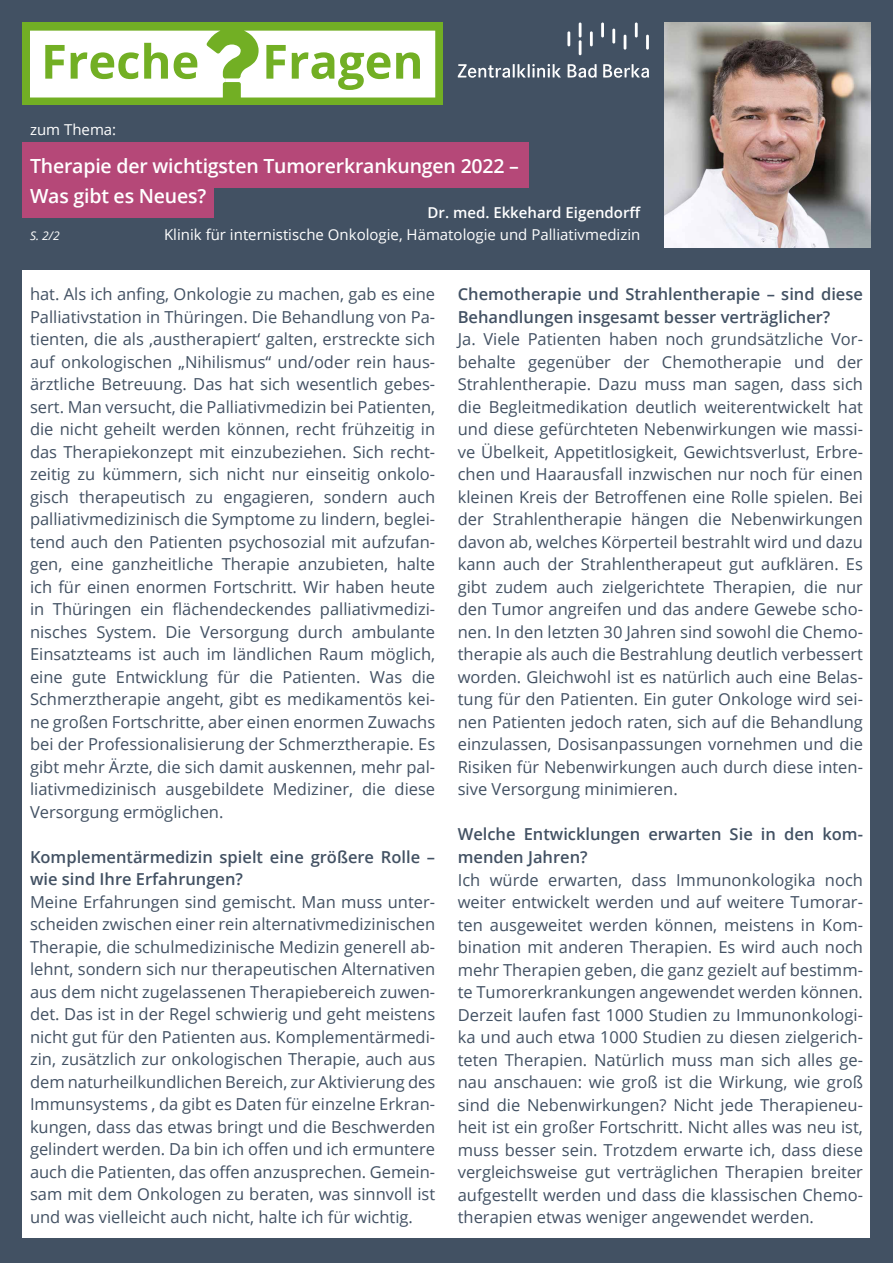
<style>
.page{position:relative;width:893px;height:1263px;background:#425163}
.page>*{position:absolute;margin:0;border:0;box-sizing:border-box;transform-origin:0 0}
.t1{font:600 19.5px "Open Sans";letter-spacing:-.01em;color:#fff}
.t2{font:16.5px/22.5px "Open Sans";color:#425163;text-align:justify}
.t3{font:600 16.5px/22.5px "Open Sans";color:#425163}
.t4{font:15px "Open Sans";color:#fff}
.t5{font:600 15px "Open Sans";color:#fff}
.t6{font:italic 12px "Open Sans";color:#fff}
</style>
<div class="page">
<hr style="left:567px;top:31px;width:3px;height:15px;background:#fff">
<svg style="left:579px;top:22px;width:2px;height:33px"></svg>
<hr style="left:590px;top:31px;width:3px;height:15px;background:#fff">
<hr style="left:601px;top:22px;width:3px;height:15px;background:#fff">
<hr style="left:612px;top:29px;width:3px;height:15px;background:#fff">
<svg style="left:624px;top:35px;width:2px;height:15px"></svg>
<hr style="left:635px;top:22px;width:3px;height:15px;background:#fff">
<hr style="left:646px;top:35px;width:3px;height:15px;background:#fff">
<svg style="left:458px;top:64px;width:103px;height:14px"></svg>
<svg style="left:568px;top:64px;width:81px;height:14px"></svg>
<div style="left:23px;top:22px;width:420px;height:83px;background:#72af24"></div>
<svg style="left:30px;top:31px;width:405px;height:67px"></svg>
<div style="left:23px;top:142px;width:505px;height:46px;background:#b54878"></div>
<div style="left:23px;top:180px;width:191px;height:38px;background:#b54878"></div>
<img style="left:664px;top:23px;width:206px;height:225px">
<div style="left:22px;top:270px;width:848px;height:968px;background:#fff"></div>
<p class="t4" style="left:30px;top:119px;width:88px">zum Thema:</p>
<p class="t1" style="left:30px;top:152px;width:491px">Therapie der wichtigsten Tumorerkrankungen 2022 –</p>
<p class="t1" style="left:30px;top:182px;width:178px">Was gibt es Neues?</p>
<p class="t5" style="left:427px;top:202px;width:214px">Dr. med. Ekkehard Eigendorff</p>
<p class="t4" style="left:164px;top:224px;width:478px">Klinik für internistische Onkologie, Hämatologie und Palliativmedizin</p>
<p class="t6" style="left:30px;top:227px;width:31px">S. 2/2</p>
<p class="t2" style="left:30px;top:282px;width:407px">hat. Als ich anfing, Onkologie zu machen, gab es eine Palliativstation in Thüringen. Die Behandlung von Pa&shy;tienten, die als ‚austherapiert‘ galten, erstreckte sich auf onkologischen „Nihilismus“ und/oder rein haus&shy;ärztliche Betreuung. Das hat sich wesentlich gebes&shy;sert. Man versucht, die Palliativmedizin bei Patienten, die nicht geheilt werden können, recht frühzeitig in das Therapiekonzept mit einzubeziehen. Sich recht&shy;zeitig zu kümmern, sich nicht nur einseitig onkolo&shy;gisch therapeutisch zu engagieren, sondern auch palliativmedizinisch die Symptome zu lindern, beglei&shy;tend auch den Patienten psychosozial mit aufzufan&shy;gen, eine ganzheitliche Therapie anzubieten, halte ich für einen enormen Fortschritt. Wir haben heute in Thüringen ein flächendeckendes palliativmedizi&shy;nisches System. Die Versorgung durch ambulante Einsatzteams ist auch im ländlichen Raum möglich, eine gute Entwicklung für die Patienten. Was die Schmerztherapie angeht, gibt es medikamentös kei&shy;ne großen Fortschritte, aber einen enormen Zuwachs bei der Professionalisierung der Schmerztherapie. Es gibt mehr Ärzte, die sich damit auskennen, mehr pal&shy;liativmedizinisch ausgebildete Mediziner, die diese Versorgung ermöglichen.</p>
<p class="t3" style="left:30px;top:845px;width:407px">Komplementärmedizin spielt eine größere Rolle – wie sind Ihre Erfahrungen?</p>
<p class="t2" style="left:30px;top:890px;width:407px">Meine Erfahrungen sind gemischt. Man muss unter&shy;scheiden zwischen einer rein alternativmedizinischen Therapie, die schulmedizinische Medizin generell ab&shy;lehnt, sondern sich nur therapeutischen Alternativen aus dem nicht zugelassenen Therapiebereich zuwen&shy;det. Das ist in der Regel schwierig und geht meistens nicht gut für den Patienten aus. Komplementärmedi&shy;zin, zusätzlich zur onkologischen Therapie, auch aus dem naturheilkundlichen Bereich, zur Aktivierung des Immunsystems , da gibt es Daten für einzelne Erkran&shy;kungen, dass das etwas bringt und die Beschwerden gelindert werden. Da bin ich offen und ich ermuntere auch die Patienten, das offen anzusprechen. Gemein&shy;sam mit dem Onkologen zu beraten, was sinnvoll ist und was vielleicht auch nicht, halte ich für wichtig.</p>
<p class="t3" style="left:458px;top:283px;width:407px">Chemotherapie und Strahlentherapie – sind diese<br>Behandlungen insgesamt besser verträglicher?</p>
<p class="t2" style="left:458px;top:328px;width:407px">Ja. Viele Patienten haben noch grundsätzliche Vor&shy;behalte gegenüber der Chemotherapie und der Strahlentherapie. Dazu muss man sagen, dass sich die Begleitmedikation deutlich weiterentwickelt hat und diese gefürchteten Nebenwirkungen wie massi&shy;ve Übelkeit, Appetitlosigkeit, Gewichtsverlust, Erbre&shy;chen und Haarausfall inzwischen nur noch für einen kleinen Kreis der Betroffenen eine Rolle spielen. Bei der Strahlentherapie hängen die Nebenwirkungen davon ab, welches Körperteil bestrahlt wird und dazu kann auch der Strahlentherapeut gut aufklären. Es gibt zudem auch zielgerichtete Therapien, die nur den Tumor angreifen und das andere Gewebe scho&shy;nen. In den letzten 30 Jahren sind sowohl die Chemo&shy;therapie als auch die Bestrahlung deutlich verbessert worden. Gleichwohl ist es natürlich auch eine Belas&shy;tung für den Patienten. Ein guter Onkologe wird sei&shy;nen Patienten jedoch raten, sich auf die Behandlung einzulassen, Dosisanpassungen vornehmen und die Risiken für Nebenwirkungen auch durch diese inten&shy;sive Versorgung minimieren.</p>
<p class="t3" style="left:458px;top:823px;width:407px">Welche Entwicklungen erwarten Sie in den kom&shy;menden Jahren?</p>
<p class="t2" style="left:458px;top:868px;width:407px">Ich würde erwarten, dass Immunonkologika noch weiter entwickelt werden und auf weitere Tumorar&shy;ten ausgeweitet werden können, meistens in Kom&shy;bination mit anderen Therapien. Es wird auch noch mehr Therapien geben, die ganz gezielt auf bestimm&shy;te Tumorerkrankungen angewendet werden können.<br>Derzeit laufen fast 1000 Studien zu Immunonkologi&shy;ka und auch etwa 1000 Studien zu diesen zielgerich&shy;teten Therapien. Natürlich muss man sich alles ge&shy;nau anschauen: wie groß ist die Wirkung, wie groß sind die Nebenwirkungen? Nicht jede Therapieneu&shy;heit ist ein großer Fortschritt. Nicht alles was neu ist, muss besser sein. Trotzdem erwarte ich, dass diese vergleichsweise gut verträglichen Therapien breiter aufgestellt werden und dass die klassischen Chemo&shy;therapien etwas weniger angewendet werden.</p>
</div>
